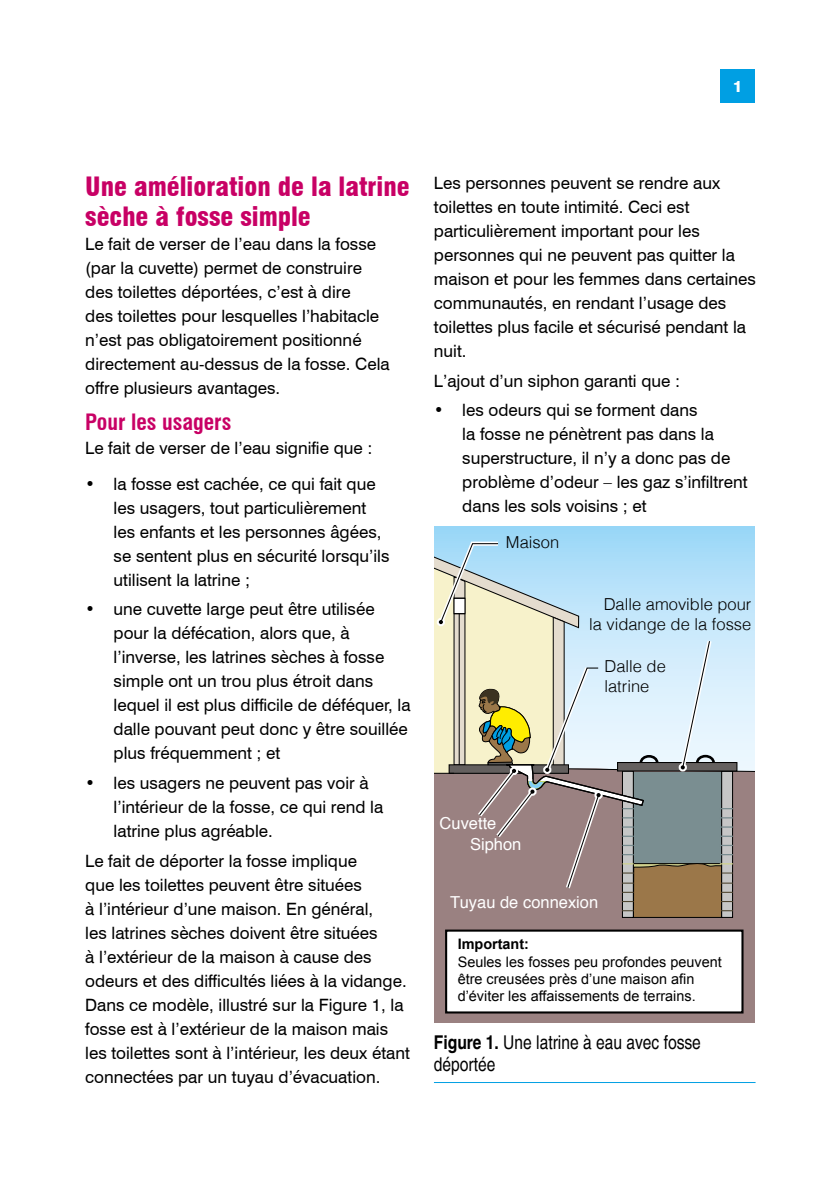
<style>
.page{position:relative;width:840px;height:1191px;background:#fff}
.page>*{position:absolute;margin:0;border:0;box-sizing:border-box;transform-origin:0 0}
.t1{font:900 condensed 26px/30px "Swiss 721 BT";color:#c80065}
.t2{font:700 condensed 22px "Swiss 721 BT";color:#c80065}
.t3{font:condensed 19px/22px "Helvetica";color:#000}
.t4{font:17px/24px "Swiss 721 BT";color:#000}
.t5{font:300 16.4px/19.8px "Helvetica";color:#000;text-align:right}
.t6{font:16.4px "Helvetica";color:#fff}
.t7{font:800 16px "Swiss 721 BT";color:#fff}
.t8{font:14.4px/17.4px "Arial";color:#000}
.t9{font:700 14.4px "Arial";color:#000}
.s1{font-weight:700}
</style>
<div class="page">
<div style="left:720px;top:69px;width:34px;height:34px;background:#009fe3"></div>
<div style="left:434px;top:527px;width:320px;height:495px;background:#9cd8f7"></div>
<div style="left:434px;top:918px;width:320px;height:104px;background:#9a8181"></div>
<div style="left:446px;top:930px;width:296px;height:82px;background:#fff"></div>
<div style="left:445px;top:929px;width:298px;height:84px;border:2px solid #000"></div>
<svg style="left:434px;top:541px;width:320px;height:377px;background:#b2b7b6"></svg>
<hr style="left:433px;top:1082px;width:322px;height:1px;background:#009fe3">
<p class="t7" style="left:732px;top:77px;width:11px">1</p>
<h1 class="t1" style="left:85px;top:171px;width:326px">Une amélioration de la latrine sèche à fosse simple</h1>
<p class="t4" style="left:85px;top:231px;width:306px">Le fait de verser de l’eau dans la fosse (par la cuvette) permet de construire des toilettes déportées, c’est à dire<br>des toilettes pour lesquelles l’habitacle n’est pas obligatoirement positionné directement au-dessus de la fosse. Cela offre plusieurs avantages.</p>
<p class="t2" style="left:85px;top:408px;width:147px">Pour les usagers</p>
<p class="t4" style="left:85px;top:435px;width:288px">Le fait de verser de l’eau signifie que :</p>
<p class="t4" style="left:113px;top:471px;width:277px;text-indent:-28px">• la fosse est cachée, ce qui fait que les usagers, tout particulièrement les enfants et les personnes âgées, se sentent plus en sécurité lorsqu’ils utilisent la latrine ;</p>
<p class="t4" style="left:113px;top:597px;width:298px;text-indent:-28px">• une cuvette large peut être utilisée pour la défécation, alors que, à l’inverse, les latrines sèches à fosse simple ont un trou plus étroit dans lequel il est plus difficile de déféquer, la dalle pouvant peut donc y être souillée plus fréquemment ; et</p>
<p class="t4" style="left:113px;top:771px;width:271px;text-indent:-28px">• les usagers ne peuvent pas voir à l’intérieur de la fosse, ce qui rend la latrine plus agréable.</p>
<p class="t4" style="left:85px;top:848px;width:326px">Le fait de déporter la fosse implique<br>que les toilettes peuvent être situées<br>à l’intérieur d’une maison. En général,<br>les latrines sèches doivent être situées<br>à l’extérieur de la maison à cause des odeurs et des difficultés liées à la vidange.<br>Dans ce modèle, illustré sur la Figure 1, la fosse est à l’extérieur de la maison mais les toilettes sont à l’intérieur, les deux étant connectées par un tuyau d’évacuation.</p>
<p class="t4" style="left:433px;top:171px;width:323px">Les personnes peuvent se rendre aux toilettes en toute intimité. Ceci est particulièrement important pour les personnes qui ne peuvent pas quitter la maison et pour les femmes dans certaines communautés, en rendant l’usage des toilettes plus facile et sécurisé pendant la nuit.</p>
<p class="t4" style="left:433px;top:368px;width:247px">L’ajout d’un siphon garanti que :</p>
<p class="t4" style="left:462px;top:398px;width:287px;text-indent:-28px">• les odeurs qui se forment dans<br>la fosse ne pénètrent pas dans la superstructure, il n’y a donc pas de problème d’odeur – les gaz s’infiltrent dans les sols voisins ; et</p>
<p class="t5" style="left:505px;top:532px;width:55px">Maison</p>
<p class="t5" style="left:588px;top:593px;width:164px">Dalle amovible pour la vidange de la fosse</p>
<p class="t5" style="left:604px;top:655px;width:63px;text-align:left">Dalle de latrine</p>
<p class="t6" style="left:439px;top:810px;width:58px">Cuvette</p>
<p class="t6" style="left:470px;top:832px;width:53px">Siphon</p>
<p class="t6" style="left:450px;top:889px;width:149px">Tuyau de connexion</p>
<p class="t9" style="left:457px;top:934px;width:73px">Important:</p>
<p class="t8" style="left:457px;top:953px;width:265px">Seules les fosses peu profondes peuvent être creusées près d’une maison afin d’éviter les affaissements de terrains.</p>
<p class="t3" style="left:433px;top:1031px;width:268px"><span class="s1">Figure 1.</span> Une latrine à eau avec fosse déportée</p>
</div>
